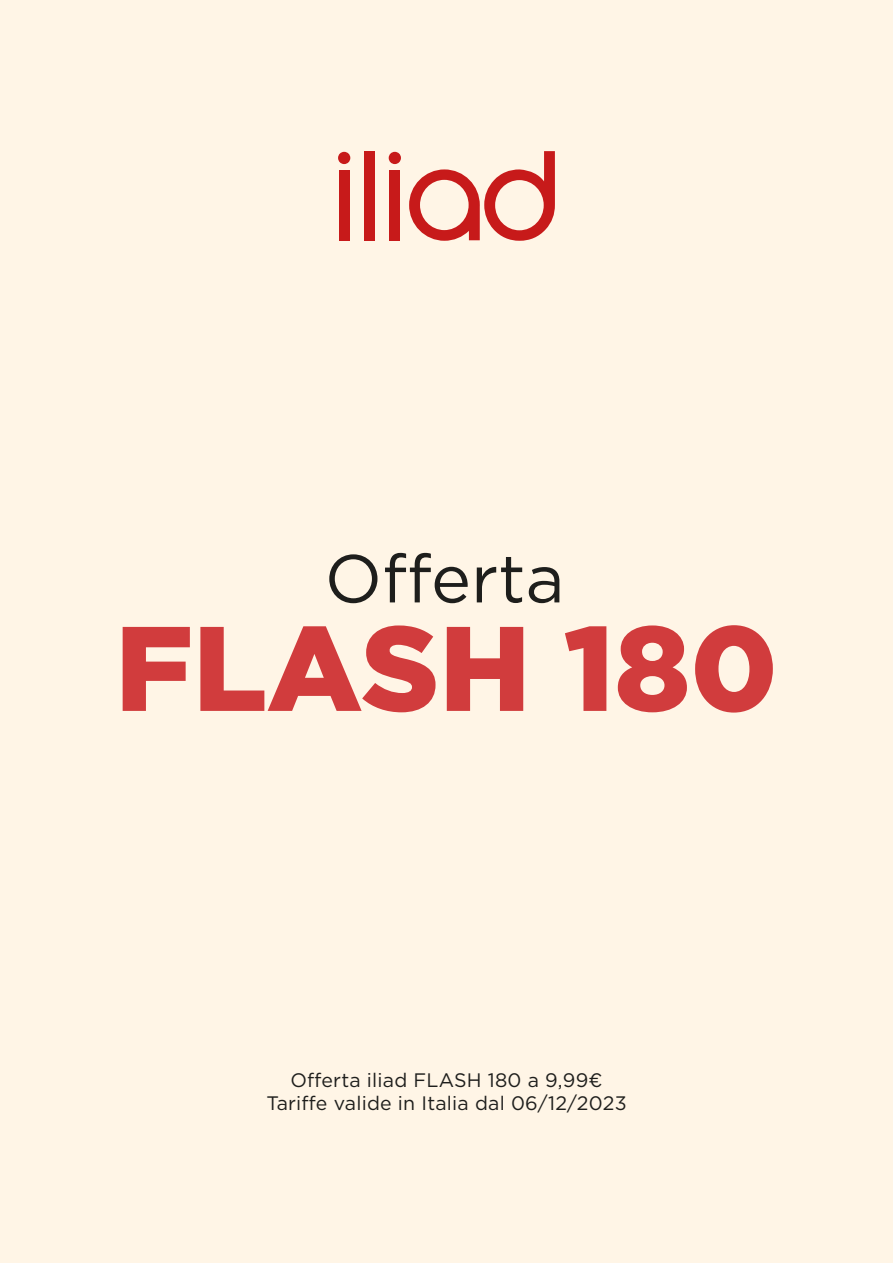
<style>
.page{position:relative;width:893px;height:1263px;background:#fff5e6}
.page>*{position:absolute;margin:0;border:0;box-sizing:border-box;transform-origin:0 0}
.t1{font:900 120px "Gotham";color:#d13c3d}
.t2{font:67.5px "Gotham";color:#1e1e1c}
.t3{font:19.5px/23.4px "Gotham";letter-spacing:.01em;color:#1e1e1c;text-align:center}
</style>
<div class="page">
<div style="left:339px;top:170px;width:11px;height:70px;background:#c71a1a"></div>
<div style="left:389px;top:170px;width:11px;height:70px;background:#c71a1a"></div>
<div style="left:364px;top:151px;width:11px;height:89px;background:#c71a1a"></div>
<svg style="left:338px;top:152px;width:12px;height:12px"></svg>
<svg style="left:389px;top:152px;width:12px;height:12px"></svg>
<svg style="left:409px;top:151px;width:146px;height:90px"></svg>
<h2 class="t2" style="left:325px;top:535px;width:241px">Offerta</h2>
<h1 class="t1" style="left:115px;top:599px;width:664px">FLASH 180</h1>
<p class="t3" style="left:266px;top:1068px;width:362px">Offerta iliad FLASH 180 a 9,99€<br>Tariffe valide in Italia dal 06/12/2023</p>
</div>
